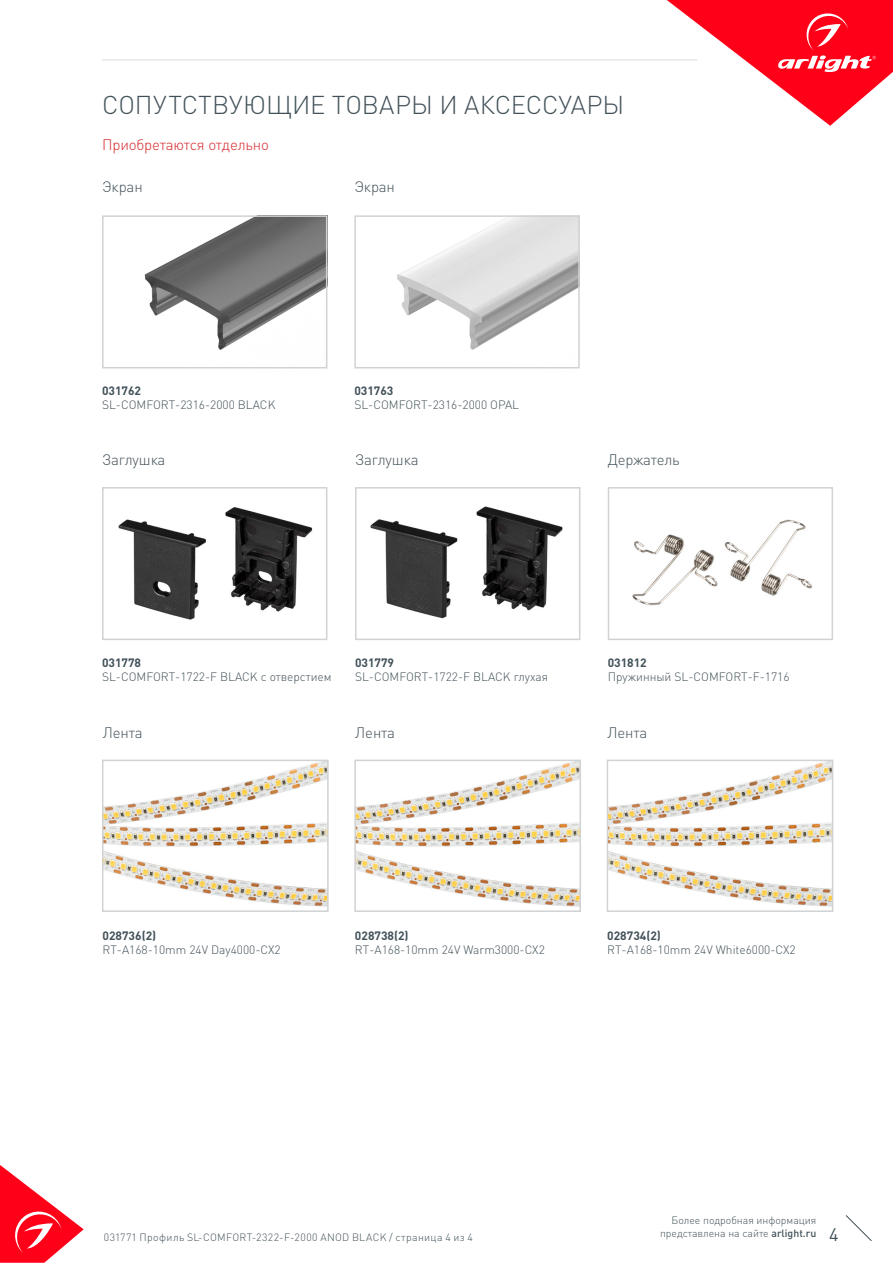
<style>
.page{position:relative;width:893px;height:1263px;background:#fff}
.page>*{position:absolute;margin:0;border:0;box-sizing:border-box;transform-origin:0 0}
.t1{font:300 25.5px "DIN Pro";color:#425159}
.t2{font:18px "DIN Pro";color:#425159}
.t3{font:300 15px "DIN Pro";letter-spacing:-.01em;color:#425159}
.t4{font:300 15px "DIN Pro";letter-spacing:-.01em;color:#d5262a}
.t5{font:300 12px "DIN Pro";color:#425159}
.t6{font:700 12px "DIN Pro";color:#425159}
.t7{font:300 10.5px "DIN Pro";letter-spacing:.03em;color:#425159}
.t8{font:300 10.5px "DIN Pro";letter-spacing:.005em;color:#425159}
.s1{font-weight:500}
</style>
<div class="page">
<svg style="left:0;top:1165px;width:84px;height:98px"></svg>
<svg style="left:845px;top:1215px;width:27px;height:26px"></svg>
<svg style="left:667px;top:0;width:226px;height:126px"></svg>
<hr style="left:102px;top:60px;width:595px;height:1px;background:#dcdddf">
<img style="left:144px;top:218px;width:180px;height:132px">
<div style="left:102px;top:215px;width:225px;height:153px;border:2px solid #d1d2d4"></div>
<img style="left:397px;top:218px;width:180px;height:132px">
<div style="left:354px;top:215px;width:226px;height:153px;border:2px solid #d1d2d4"></div>
<img style="left:118px;top:507px;width:195px;height:113px">
<div style="left:102px;top:487px;width:225px;height:153px;border:2px solid #d1d2d4"></div>
<img style="left:370px;top:506px;width:193px;height:113px">
<div style="left:355px;top:487px;width:225px;height:153px;border:2px solid #d1d2d4"></div>
<img style="left:632px;top:519px;width:181px;height:87px">
<div style="left:608px;top:487px;width:225px;height:153px;border:2px solid #d1d2d4"></div>
<img style="left:105px;top:763px;width:221px;height:144px">
<div style="left:102px;top:760px;width:227px;height:152px;border:2px solid #d1d2d4"></div>
<img style="left:357px;top:763px;width:221px;height:144px">
<div style="left:354px;top:760px;width:227px;height:152px;border:2px solid #d1d2d4"></div>
<img style="left:610px;top:763px;width:220px;height:144px">
<div style="left:607px;top:760px;width:226px;height:152px;border:2px solid #d1d2d4"></div>
<p class="t1" style="left:102px;top:87px;width:524px">СОПУТСТВУЮЩИЕ ТОВАРЫ И АКСЕССУАРЫ</p>
<p class="t4" style="left:102px;top:134px;width:168px">Приобретаются отдельно</p>
<p class="t3" style="left:102px;top:177px;width:42px">Экран</p>
<p class="t3" style="left:354px;top:177px;width:42px">Экран</p>
<p class="t6" style="left:102px;top:382px;width:41px">031762</p>
<p class="t5" style="left:102px;top:397px;width:175px">SL-COMFORT-2316-2000 BLACK</p>
<p class="t6" style="left:354px;top:382px;width:41px">031763</p>
<p class="t5" style="left:354px;top:397px;width:166px">SL-COMFORT-2316-2000 OPAL</p>
<p class="t3" style="left:102px;top:449px;width:65px">Заглушка</p>
<p class="t3" style="left:608px;top:449px;width:73px">Держатель</p>
<p class="t3" style="left:355px;top:449px;width:65px">Заглушка</p>
<p class="t6" style="left:102px;top:654px;width:41px">031778</p>
<p class="t5" style="left:102px;top:669px;width:231px">SL-COMFORT-1722-F BLACK c отверстием</p>
<p class="t3" style="left:103px;top:722px;width:41px">Лента</p>
<p class="t6" style="left:355px;top:654px;width:41px">031779</p>
<p class="t5" style="left:355px;top:669px;width:195px">SL-COMFORT-1722-F BLACK глухая</p>
<p class="t3" style="left:355px;top:722px;width:41px">Лента</p>
<p class="t6" style="left:608px;top:654px;width:41px">031812</p>
<p class="t5" style="left:608px;top:669px;width:183px">Пружинный SL-COMFORT-F-1716</p>
<p class="t3" style="left:608px;top:722px;width:41px">Лента</p>
<p class="t6" style="left:103px;top:927px;width:55px">028736(2)</p>
<p class="t5" style="left:103px;top:942px;width:180px">RT-A168-10mm 24V Day4000-CX2</p>
<p class="t6" style="left:355px;top:927px;width:55px">028738(2)</p>
<p class="t5" style="left:355px;top:942px;width:191px">RT-A168-10mm 24V Warm3000-CX2</p>
<p class="t6" style="left:607px;top:927px;width:55px">028734(2)</p>
<p class="t5" style="left:607px;top:942px;width:190px">RT-A168-10mm 24V White6000-CX2</p>
<p class="t8" style="left:672px;top:1213px;width:146px">Более подробная информация</p>
<p class="t8" style="left:660px;top:1226px;width:158px">представлена на сайте <span class="s1">arlight.ru</span></p>
<p class="t7" style="left:104px;top:1230px;width:371px">031771 Профиль SL-COMFORT-2322-F-2000 ANOD BLACK / страница 4 из 4</p>
<h2 class="t2" style="left:829px;top:1222px;width:11px">4</h2>
</div>
